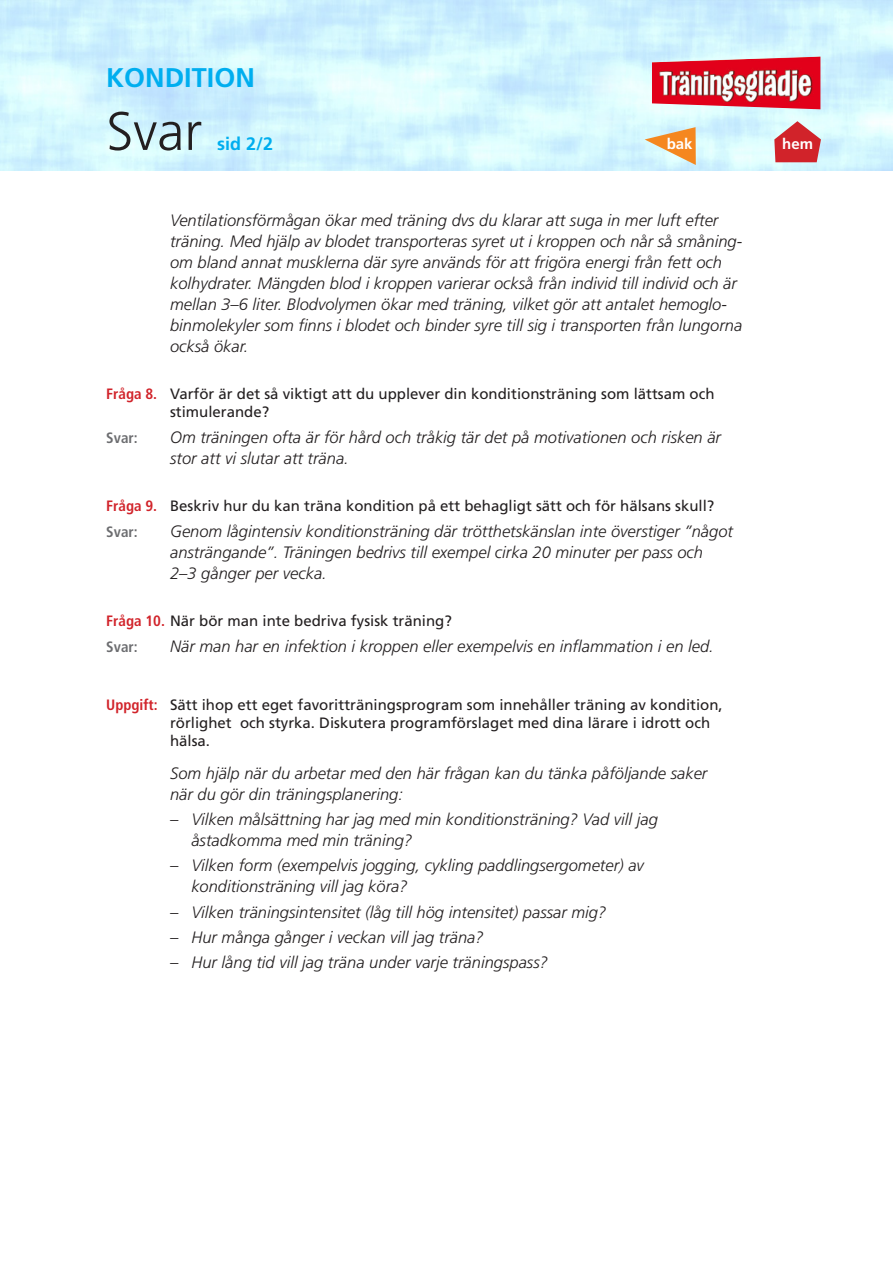
<style>
.page{position:relative;width:893px;height:1263px;background:#fff}
.page>*{position:absolute;margin:0;border:0;box-sizing:border-box;transform-origin:0 0}
.t1{font:300 54px "Frutiger";color:#231f20}
.t2{font:700 27px "Frutiger";color:#00aeef}
.t3{font:700 18px "Frutiger";color:#00aeef}
.Svar__1ord{font:italic 300 16.5px/21px "Frutiger";color:#231f20}
.Frågor__2ord{font:15px/18px "Frutiger";color:#231f20}
.Frågor__1ord{font:15px/18px "Frutiger";color:#231f20}
.Svar__1ord-2{font:700 condensed 15px "Frutiger";color:#6c6d70}
.t4{font:700 15px "Frutiger";color:#fff}
.s1{font-weight:700;font-stretch:condensed;color:#d1232a}
</style>
<div class="page">
<svg style="left:645px;top:127px;width:51px;height:38px;background:#e4bf8e"></svg>
<svg style="left:774px;top:121px;width:47px;height:41px;background:#d45c62"></svg>
<img style="left:652px;top:57px;width:168px;height:52px">
<p class="t2" style="left:106px;top:62px;width:150px">KONDITION</p>
<p class="t1" style="left:106px;top:101px;width:97px">Svar</p>
<p class="t3" style="left:217px;top:133px;width:58px">sid 2/2</p>
<p class="t4" style="left:667px;top:135px;width:27px">bak</p>
<p class="t4" style="left:782px;top:135px;width:32px">hem</p>
<p class="Svar__1ord" style="left:170px;top:209px;width:574px">Ventilationsförmågan ökar med träning dvs du klarar att suga in mer luft efter träning. Med hjälp av blodet transporteras syret ut i kroppen och når så småning&shy;om bland annat musklerna där syre används för att frigöra energi från fett och kolhydrater. Mängden blod i kroppen varierar också från individ till individ och är mellan 3–6 liter. Blodvolymen ökar med träning, vilket gör att antalet hemoglo&shy;binmolekyler som finns i blodet och binder syre till sig i transporten från lungorna också ökar.</p>
<p class="Frågor__2ord" style="left:170px;top:385px;width:546px;text-indent:-64px"><span class="s1">Fråga 8.</span> Varför är det så viktigt att du upplever din konditionsträning som lättsam och stimulerande?</p>
<p class="Svar__1ord-2" style="left:106px;top:428px;width:33px">Svar:</p>
<p class="Svar__1ord" style="left:170px;top:426px;width:552px">Om träningen ofta är för hård och tråkig tär det på motivationen och risken är stor att vi slutar att träna.</p>
<p class="Frågor__2ord" style="left:106px;top:497px;width:610px"><span class="s1">Fråga 9.</span> Beskriv hur du kan träna kondition på ett behagligt sätt och för hälsans skull?</p>
<p class="Svar__1ord-2" style="left:106px;top:522px;width:33px">Svar:</p>
<p class="Svar__1ord" style="left:170px;top:520px;width:564px">Genom lågintensiv konditionsträning där trötthetskänslan inte överstiger ”något ansträngande”. Träningen bedrivs till exempel cirka 20 minuter per pass och<br>2–3 gånger per vecka.</p>
<p class="Frågor__2ord" style="left:106px;top:612px;width:347px"><span class="s1">Fråga 10.</span> När bör man inte bedriva fysisk träning?</p>
<p class="Svar__1ord-2" style="left:106px;top:637px;width:33px">Svar:</p>
<p class="Svar__1ord" style="left:170px;top:635px;width:545px">När man har en infektion i kroppen eller exempelvis en inflammation i en led.</p>
<p class="Frågor__1ord" style="left:170px;top:696px;width:554px;text-indent:-64px"><span class="s1">Uppgift:</span> Sätt ihop ett eget favoritträningsprogram som innehåller träning av kondition, rörlighet och styrka. Diskutera programförslaget med dina lärare i idrott och hälsa.</p>
<p class="Svar__1ord" style="left:170px;top:763px;width:539px">Som hjälp när du arbetar med den här frågan kan du tänka påföljande saker när du gör din träningsplanering:</p>
<p class="Svar__1ord" style="left:191px;top:809px;width:468px;text-indent:-21px">– Vilken målsättning har jag med min konditionsträning? Vad vill jag åstadkomma med min träning?</p>
<p class="Svar__1ord" style="left:191px;top:855px;width:454px;text-indent:-21px">– Vilken form (exempelvis jogging, cykling paddlingsergometer) av konditionsträning vill jag köra?</p>
<p class="Svar__1ord" style="left:170px;top:901px;width:438px">– Vilken träningsintensitet (låg till hög intensitet) passar mig?</p>
<p class="Svar__1ord" style="left:170px;top:927px;width:315px">– Hur många gånger i veckan vill jag träna?</p>
<p class="Svar__1ord" style="left:170px;top:952px;width:379px">– Hur lång tid vill jag träna under varje träningspass?</p>
</div>
